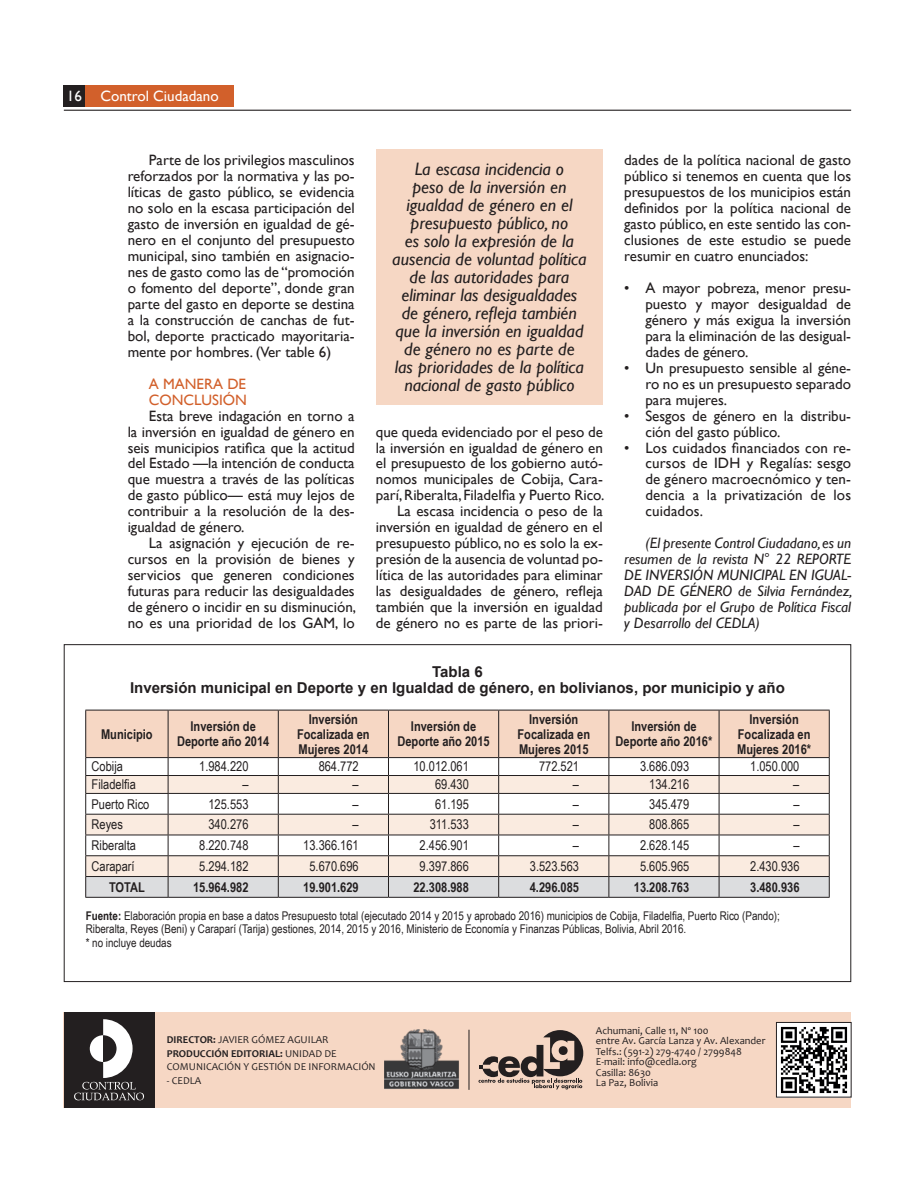
<style>
.page{position:relative;width:915px;height:1191px;background:#fff}
.page>*{position:absolute;margin:0;border:0;box-sizing:border-box;transform-origin:0 0}
.t1{font:italic 18px/18px "Gill Sans";color:#231f20;text-align:center}
.t2{font:15px/16px "Gill Sans";color:#231f20;text-align:justify}
.t3{font:italic 15px/16px "Gill Sans";color:#231f20;text-align:justify}
.t4{font:700 15px/16.5px "Arial";color:#231f20;text-align:center}
.t5{font:15px/16px "Gill Sans";color:#d2602b}
.t6{font:15px "Gill Sans";color:#fff}
.t7{font:13.5px "Arial Narrow";color:#231f20}
.t8{font:700 13.5px/15px "Arial Narrow";color:#231f20;text-align:center}
.t9{font:12px/13.5px "Arial Narrow";color:#231f20}
.t10{font:10.5px/10.5px "Candara";color:#231f20}
.s1{font-weight:700}
</style>
<div class="page">
<div style="left:64px;top:85px;width:21px;height:21px;background:#231f20"></div>
<div style="left:85px;top:85px;width:149px;height:21px;background:#d2602b"></div>
<hr style="left:64px;top:110px;width:786px;height:1px;background:#231f20">
<div style="left:64px;top:1011px;width:786px;height:96px;background:#f6d7c4"></div>
<svg style="left:478px;top:1030px;width:105px;height:59px"></svg>
<div style="left:64px;top:1011px;width:90px;height:96px;background:#231f20"></div>
<svg style="left:74px;top:1019px;width:70px;height:81px"></svg>
<div style="left:90px;top:1035px;width:26px;height:27px;background:#fff;border-radius:50%"></div>
<svg style="left:103px;top:1035px;width:13px;height:27px"></svg>
<hr style="left:468px;top:1029px;width:1px;height:60px;background:#231f20">
<div style="left:376px;top:149px;width:226px;height:255px;background:#f6d7c4"></div>
<hr style="left:85px;top:709px;width:83px;height:1px;background:#231f20">
<hr style="left:168px;top:709px;width:110px;height:1px;background:#231f20">
<hr style="left:278px;top:709px;width:110px;height:1px;background:#231f20">
<hr style="left:388px;top:709px;width:110px;height:1px;background:#231f20">
<hr style="left:498px;top:709px;width:110px;height:1px;background:#231f20">
<hr style="left:608px;top:709px;width:110px;height:1px;background:#231f20">
<hr style="left:718px;top:709px;width:111px;height:1px;background:#231f20">
<svg style="left:85px;top:710px;width:744px;height:187px"></svg>
<hr style="left:85px;top:897px;width:83px;height:1px;background:#231f20">
<hr style="left:168px;top:897px;width:110px;height:1px;background:#231f20">
<hr style="left:278px;top:897px;width:110px;height:1px;background:#231f20">
<hr style="left:388px;top:897px;width:110px;height:1px;background:#231f20">
<hr style="left:498px;top:897px;width:110px;height:1px;background:#231f20">
<hr style="left:608px;top:897px;width:110px;height:1px;background:#231f20">
<hr style="left:718px;top:897px;width:111px;height:1px;background:#231f20">
<img style="left:384px;top:1029px;width:75px;height:60px">
<img style="left:778px;top:1024px;width:71px;height:71px">
<div style="left:776px;top:1022px;width:75px;height:75px;border:1px solid #231f20"></div>
<p class="t6" style="left:67px;top:87px;width:153px">16 Control Ciudadano</p>
<p class="t2" style="left:128px;top:152px;width:228px;text-indent:21px">Parte de los privilegios masculinos reforzados por la normativa y las po&shy;líticas de gasto público, se evidencia no solo en la escasa participación del gasto de inversión en igualdad de gé&shy;nero en el conjunto del presupuesto municipal, sino también en asignacio&shy;nes de gasto como las de “promoción o fomento del deporte”, donde gran parte del gasto en deporte se destina a la construcción de canchas de fut&shy;bol, deporte practicado mayoritaria&shy;mente por hombres. (Ver table 6)</p>
<p class="t5" style="left:149px;top:376px;width:99px">A MANERA DE<br>CONCLUSIÓN</p>
<p class="t2" style="left:128px;top:408px;width:228px;text-indent:21px">Esta breve indagación en torno a la inversión en igualdad de género en seis municipios ratifica que la actitud del Estado —la intención de conducta que muestra a través de las políticas de gasto público— está muy lejos de contribuir a la resolución de la des&shy;igualdad de género.</p>
<p class="t2" style="left:128px;top:535px;width:230px;text-indent:21px">La asignación y ejecución de re&shy;cursos en la provisión de bienes y servicios que generen condiciones futuras para reducir las desigualdades de género o incidir en su disminución, no es una prioridad de los GAM, lo</p>
<p class="t1" style="left:392px;top:160px;width:196px">La escasa incidencia o<br>peso de la inversión en igualdad de género en el presupuesto público, no<br>es solo la expresión de la ausencia de voluntad política de las autoridades para eliminar las desigualdades de género, refleja también que la inversión en igualdad de género no es parte de<br>las prioridades de la política nacional de gasto público</p>
<p class="t2" style="left:376px;top:424px;width:230px;text-align:right">que queda evidenciado por el peso de la inversión en igualdad de género en el presupuesto de los gobierno autó&shy;nomos municipales de Cobija, Cara&shy;parí, Riberalta, Filadelfia y Puerto Rico.<br>La escasa incidencia o peso de la inversión en igualdad de género en el presupuesto público, no es solo la ex&shy;presión de la ausencia de voluntad po&shy;lítica de las autoridades para eliminar las desigualdades de género, refleja también que la inversión en igualdad de género no es parte de las priori-</p>
<p class="t2" style="left:624px;top:152px;width:228px">dades de la política nacional de gasto público si tenemos en cuenta que los presupuestos de los municipios están definidos por la política nacional de gasto público, en este sentido las con&shy;clusiones de este estudio se puede resumir en cuatro enunciados:</p>
<p class="t2" style="left:645px;top:280px;width:207px;text-indent:-21px">• A mayor pobreza, menor presu&shy;puesto y mayor desigualdad de género y más exigua la inversión para la eliminación de las desigual&shy;dades de género.</p>
<p class="t2" style="left:645px;top:360px;width:207px;text-indent:-21px">• Un presupuesto sensible al géne&shy;ro no es un presupuesto separado para mujeres.</p>
<p class="t2" style="left:645px;top:408px;width:207px;text-indent:-21px">• Sesgos de género en la distribu&shy;ción del gasto público.</p>
<p class="t2" style="left:645px;top:440px;width:207px;text-indent:-21px">• Los cuidados financiados con re&shy;cursos de IDH y Regalías: sesgo de género macroecnómico y ten&shy;dencia a la privatización de los cuidados.</p>
<p class="t3" style="left:624px;top:535px;width:230px;text-indent:21px">(El presente Control Ciudadano, es un resumen de la revista N° 22 REPORTE DE INVERSIÓN MUNICIPAL EN IGUAL-DAD DE GÉNERO de Silvia Fernández, publicada por el Grupo de Política Fiscal y Desarrollo del CEDLA)</p>
<p class="t4" style="left:130px;top:663px;width:656px">Tabla 6<br>Inversión municipal en Deporte y en Igualdad de género, en bolivianos, por municipio y año</p>
<p class="t8" style="left:101px;top:726px;width:53px">Municipio</p>
<p class="t8" style="left:177px;top:718px;width:94px">Inversión de<br>Deporte año 2014</p>
<p class="t8" style="left:297px;top:711px;width:74px">Inversión<br>Focalizada en<br>Mujeres 2014</p>
<p class="t8" style="left:397px;top:718px;width:94px">Inversión de<br>Deporte año 2015</p>
<p class="t8" style="left:517px;top:711px;width:74px">Inversión<br>Focalizada en<br>Mujeres 2015</p>
<p class="t8" style="left:615px;top:718px;width:98px">Inversión de<br>Deporte año 2016*</p>
<p class="t8" style="left:737px;top:711px;width:75px">Inversión<br>Focalizada en<br>Mujeres 2016*</p>
<p class="t7" style="left:92px;top:756px;width:33px">Cobija</p>
<p class="t7" style="left:199px;top:756px;width:51px">1.984.220</p>
<p class="t7" style="left:318px;top:756px;width:42px">864.772</p>
<p class="t7" style="left:413px;top:756px;width:57px">10.012.061</p>
<p class="t7" style="left:539px;top:756px;width:42px">772.521</p>
<p class="t7" style="left:639px;top:756px;width:51px">3.686.093</p>
<p class="t7" style="left:750px;top:756px;width:51px">1.050.000</p>
<p class="t7" style="left:92px;top:774px;width:46px">Filadelfia</p>
<p class="t7" style="left:242px;top:774px;width:8px">–</p>
<p class="t7" style="left:352px;top:774px;width:8px">–</p>
<p class="t7" style="left:435px;top:774px;width:35px">69.430</p>
<p class="t7" style="left:572px;top:774px;width:8px">–</p>
<p class="t7" style="left:649px;top:774px;width:42px">134.216</p>
<p class="t7" style="left:793px;top:774px;width:8px">–</p>
<p class="t7" style="left:92px;top:794px;width:59px">Puerto Rico</p>
<p class="t7" style="left:208px;top:794px;width:42px">125.553</p>
<p class="t7" style="left:352px;top:794px;width:8px">–</p>
<p class="t7" style="left:435px;top:794px;width:35px">61.195</p>
<p class="t7" style="left:572px;top:794px;width:8px">–</p>
<p class="t7" style="left:649px;top:794px;width:42px">345.479</p>
<p class="t7" style="left:793px;top:794px;width:8px">–</p>
<p class="t7" style="left:92px;top:814px;width:33px">Reyes</p>
<p class="t7" style="left:208px;top:814px;width:42px">340.276</p>
<p class="t7" style="left:352px;top:814px;width:8px">–</p>
<p class="t7" style="left:429px;top:814px;width:41px">311.533</p>
<p class="t7" style="left:572px;top:814px;width:8px">–</p>
<p class="t7" style="left:649px;top:814px;width:42px">808.865</p>
<p class="t7" style="left:793px;top:814px;width:8px">–</p>
<p class="t7" style="left:92px;top:835px;width:46px">Riberalta</p>
<p class="t7" style="left:199px;top:835px;width:51px">8.220.748</p>
<p class="t7" style="left:303px;top:835px;width:57px">13.366.161</p>
<p class="t7" style="left:419px;top:835px;width:51px">2.456.901</p>
<p class="t7" style="left:572px;top:835px;width:8px">–</p>
<p class="t7" style="left:639px;top:835px;width:51px">2.628.145</p>
<p class="t7" style="left:793px;top:835px;width:8px">–</p>
<p class="t7" style="left:92px;top:856px;width:45px">Caraparí</p>
<p class="t7" style="left:199px;top:856px;width:51px">5.294.182</p>
<p class="t7" style="left:309px;top:856px;width:51px">5.670.696</p>
<p class="t7" style="left:419px;top:856px;width:51px">9.397.866</p>
<p class="t7" style="left:529px;top:856px;width:51px">3.523.563</p>
<p class="t7" style="left:639px;top:856px;width:51px">5.605.965</p>
<p class="t7" style="left:750px;top:856px;width:51px">2.430.936</p>
<p class="t8" style="left:109px;top:879px;width:37px">TOTAL</p>
<p class="t8" style="left:193px;top:879px;width:57px">15.964.982</p>
<p class="t8" style="left:303px;top:879px;width:57px">19.901.629</p>
<p class="t8" style="left:413px;top:879px;width:57px">22.308.988</p>
<p class="t8" style="left:529px;top:879px;width:51px">4.296.085</p>
<p class="t8" style="left:633px;top:879px;width:57px">13.208.763</p>
<p class="t8" style="left:750px;top:879px;width:51px">3.480.936</p>
<p class="t9" style="left:86px;top:908px;width:695px"><span class="s1">Fuente:</span> Elaboración propia en base a datos Presupuesto total (ejecutado 2014 y 2015 y aprobado 2016) municipios de Cobija, Filadelfia, Puerto Rico (Pando);<br>Riberalta, Reyes (Beni) y Caraparí (Tarija) gestiones, 2014, 2015 y 2016, Ministerio de Economía y Finanzas Públicas, Bolivia, Abril 2016.<br>* no incluye deudas</p>
<p class="t10" style="left:167px;top:1033px;width:210px;line-height:13.5px"><span class="s1">DIRECTOR:</span> JAVIER GÓMEZ AGUILAR<br><span class="s1">PRODUCCIÓN EDITORIAL:</span> UNIDAD DE<br>COMUNICACIÓN Y GESTIÓN DE INFORMACIÓN</p>
<p class="t10" style="left:167px;top:1075px;width:36px">- CEDLA</p>
<p class="t10" style="left:595px;top:1025px;width:171px">Achumani, Calle 11, Nº 100<br>entre Av. García Lanza y Av. Alexander<br>Telfs.: (591-2) 279-4740 / 2799848<br>E-mail: info@cedla.org<br>Casilla: 8630<br>La Paz, Bolivia</p>
</div>
